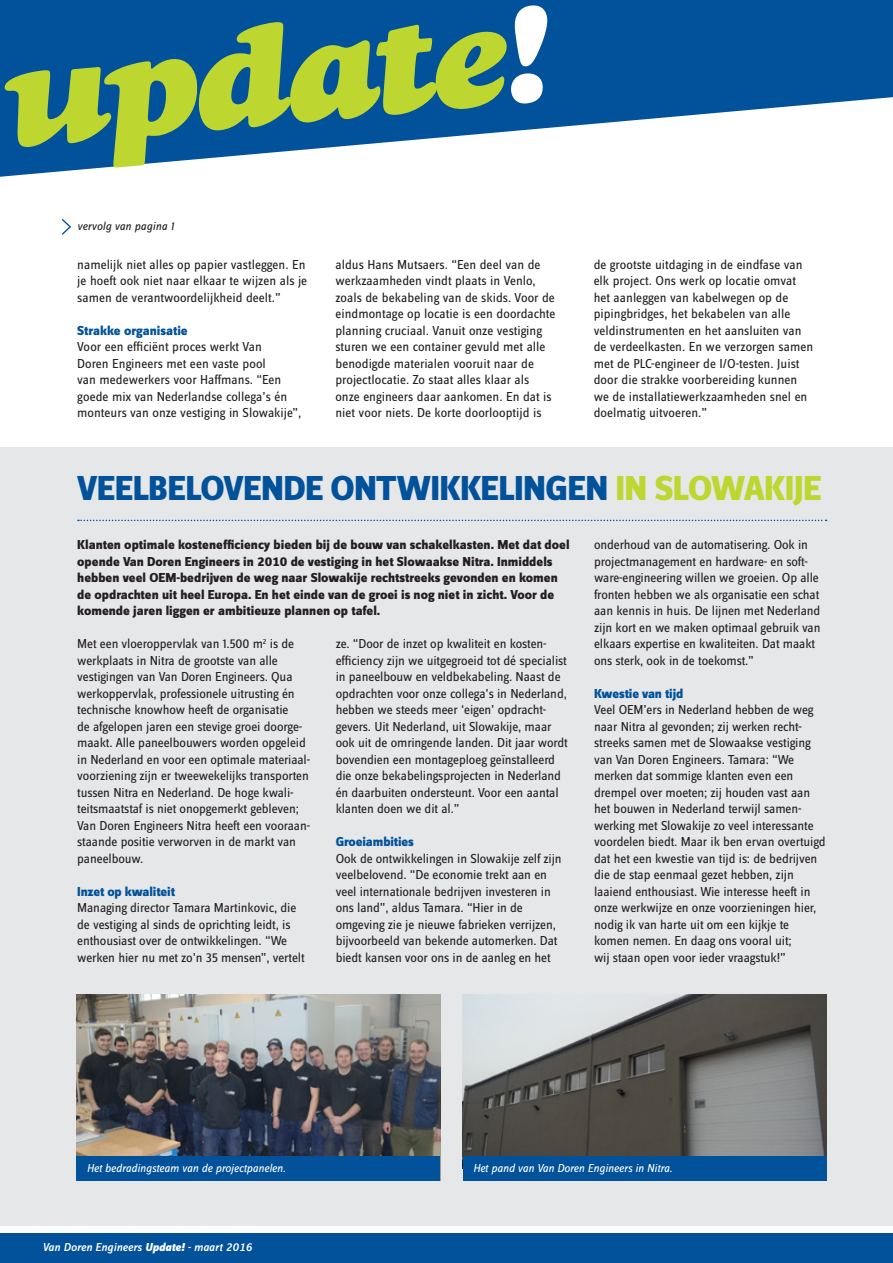
<style>
.page{position:relative;width:893px;height:1263px;background:#fff}
.page>*{position:absolute;margin:0;border:0;box-sizing:border-box;transform-origin:0 0}
.t1{font:italic 140.7px "Goudy Std Heavyface";color:#bed630}
.t2{font:italic 77.4px "Goudy Std Heavyface";color:#bed630}
.Geen_afstand{font:36px "Zine Sans Dis X Bold Roman Tf";letter-spacing:-.02em;color:#01529a}
.Geen_afstand-2{font:13.5px/16.5px "Zine Sans Dis";letter-spacing:-.01em;color:#231f20}
.Geen_afstand-3{font:13.5px/16.5px "Zine Sans Dis X Bold Roman Tf";color:#231f20}
.Geen_afstand-4{font:13.5px "Zine Sans Dis X Bold Roman Tf";letter-spacing:-.01em;color:#01529a}
.Geen_afstand-5{font:italic 12px "Zine Sans Dis";letter-spacing:-.01em;color:#fff}
.Geen_afstand-6{font:12px "Zine Sans Dis Medium Italic Tf";color:#fff}
.t3{font:italic 12px "Zine Sans Dis";color:#231f20}
.s1{color:#fff}
.s2{color:#bed630}
.s3{font-family:"Zine Sans Dis";font-weight:800;font-style:italic}
</style>
<div class="page">
<div style="left:0;top:447px;width:893px;height:779px;background:#e6e7e9"></div>
<svg style="left:0;top:0;width:893px;height:177px;fill:#01529a"></svg>
<div style="left:0;top:1233px;width:893px;height:30px;background:#01529a"></div>
<svg style="left:62px;top:219px;width:9px;height:16px"></svg>
<svg style="left:78px;top:520px;width:749px;height:1px"></svg>
<img style="left:463px;top:995px;width:363px;height:162px">
<img style="left:77px;top:995px;width:363px;height:162px">
<div style="left:77px;top:1157px;width:363px;height:24px;background:#01529a"></div>
<div style="left:463px;top:1157px;width:363px;height:24px;background:#01529a"></div>
<p class="t1" style="left:-2px;top:11px;width:553px;rotate:-5deg">update<span class="s1">!</span></p>
<p class="t2" style="left:0;top:13px;width:306px;rotate:-5deg">update<span class="s1">!</span></p>
<p class="t3" style="left:77px;top:221px;width:98px">vervolg van pagina 1</p>
<p class="Geen_afstand-2" style="left:77px;top:256px;width:232px">namelijk niet alles op papier vastleggen. En je hoeft ook niet naar elkaar te wijzen als je samen de verantwoordelijkheid deelt.”</p>
<p class="Geen_afstand-4" style="left:77px;top:323px;width:112px">Strakke organisatie</p>
<p class="Geen_afstand-2" style="left:77px;top:339px;width:226px">Voor een efficiënt proces werkt Van<br>Doren Engineers met een vaste pool<br>van medewerkers voor Haffmans. “Een goede mix van Nederlandse collega’s én monteurs van onze vestiging in Slowakije”,</p>
<p class="Geen_afstand-2" style="left:335px;top:256px;width:222px">aldus Hans Mutsaers. “Een deel van de werkzaamheden vindt plaats in Venlo, zoals de bekabeling van de skids. Voor de eindmontage op locatie is een doordachte planning cruciaal. Vanuit onze vestiging sturen we een container gevuld met alle benodigde materialen vooruit naar de projectlocatie. Zo staat alles klaar als onze engineers daar aankomen. En dat is niet voor niets. De korte doorlooptijd is</p>
<p class="Geen_afstand-2" style="left:594px;top:256px;width:221px">de grootste uitdaging in de eindfase van elk project. Ons werk op locatie omvat het aanleggen van kabelwegen op de pipingbridges, het bekabelen van alle veldinstrumenten en het aansluiten van de verdeelkasten. En we verzorgen samen met de PLC-engineer de I/O-testen. Juist door die strakke voorbereiding kunnen we de installatiewerkzaamheden snel en doelmatig uitvoeren.”</p>
<p class="Geen_afstand" style="left:77px;top:469px;width:746px">VEELBELOVENDE ONTWIKKELINGEN <span class="s2">IN SLOWAKIJE</span></p>
<p class="Geen_afstand-3" style="left:77px;top:537px;width:494px">Klanten optimale kostenefficiency bieden bij de bouw van schakelkasten. Met dat doel opende Van Doren Engineers in 2010 de vestiging in het Slowaakse Nitra. Inmiddels hebben veel OEM-bedrijven de weg naar Slowakije rechtstreeks gevonden en komen de opdrachten uit heel Europa. En het einde van de groei is nog niet in zicht. Voor de komende jaren liggen er ambitieuze plannen op tafel.</p>
<p class="Geen_afstand-2" style="left:77px;top:636px;width:234px">Met een vloeroppervlak van 1.500 m<sup>2</sup> is de werkplaats in Nitra de grootste van alle vestigingen van Van Doren Engineers. Qua werkoppervlak, professionele uitrusting én technische knowhow heeft de organisatie<br>de afgelopen jaren een stevige groei doorge&shy;maakt. Alle paneelbouwers worden opgeleid in Nederland en voor een optimale materiaal&shy;voorziening zijn er tweewekelijks transporten tussen Nitra en Nederland. De hoge kwali&shy;teitsmaatstaf is niet onopgemerkt gebleven; Van Doren Engineers Nitra heeft een vooraan&shy;staande positie verworven in de markt van paneelbouw.</p>
<p class="Geen_afstand-4" style="left:77px;top:884px;width:99px">Inzet op kwaliteit</p>
<p class="Geen_afstand-2" style="left:77px;top:900px;width:229px">Managing director Tamara Martinkovic, die de vestiging al sinds de oprichting leidt, is enthousiast over de ontwikkelingen. “We werken hier nu met zo’n 35 mensen”, vertelt</p>
<p class="Geen_afstand-2" style="left:336px;top:636px;width:234px">ze. “Door de inzet op kwaliteit en kosten&shy;efficiency zijn we uitgegroeid tot dé specialist in paneelbouw en veldbekabeling. Naast de opdrachten voor onze collega’s in Nederland, hebben we steeds meer ‘eigen’ opdracht&shy;gevers. Uit Nederland, uit Slowakije, maar ook uit de omringende landen. Dit jaar wordt bovendien een montageploeg geïnstalleerd die onze bekabelingsprojecten in Nederland én daarbuiten ondersteunt. Voor een aantal klanten doen we dit al.”</p>
<p class="Geen_afstand-4" style="left:336px;top:834px;width:80px">Groeiambities</p>
<p class="Geen_afstand-2" style="left:336px;top:850px;width:228px">Ook de ontwikkelingen in Slowakije zelf zijn veelbelovend. “De economie trekt aan en veel internationale bedrijven investeren in ons land”, aldus Tamara. “Hier in de omgeving zie je nieuwe fabrieken verrijzen, bijvoorbeeld van bekende automerken. Dat biedt kansen voor ons in de aanleg en het</p>
<p class="Geen_afstand-2" style="left:594px;top:537px;width:228px">onderhoud van de automatisering. Ook in projectmanagement en hardware- en soft&shy;ware-engineering willen we groeien. Op alle fronten hebben we als organisatie een schat aan kennis in huis. De lijnen met Nederland zijn kort en we maken optimaal gebruik van elkaars expertise en kwaliteiten. Dat maakt ons sterk, ook in de toekomst.”</p>
<p class="Geen_afstand-4" style="left:594px;top:686px;width:91px">Kwestie van tijd</p>
<p class="Geen_afstand-2" style="left:594px;top:702px;width:233px">Veel OEM’ers in Nederland hebben de weg naar Nitra al gevonden; zij werken recht&shy;streeks samen met de Slowaakse vestiging van Van Doren Engineers. Tamara: “We merken dat sommige klanten even een drempel over moeten; zij houden vast aan het bouwen in Nederland terwijl samen&shy;werking met Slowakije zo veel interessante voordelen biedt. Maar ik ben ervan overtuigd dat het een kwestie van tijd is: de bedrijven die de stap eenmaal gezet hebben, zijn laaiend enthousiast. Wie interesse heeft in onze werkwijze en onze voorzieningen hier, nodig ik van harte uit om een kijkje te komen nemen. En daag ons vooral uit;<br>wij staan open voor ieder vraagstuk!”</p>
<p class="Geen_afstand-5" style="left:87px;top:1162px;width:201px">Het bedradingsteam van de projectpanelen.</p>
<p class="Geen_afstand-5" style="left:473px;top:1162px;width:201px">Het pand van Van Doren Engineers in Nitra.</p>
<p class="Geen_afstand-6" style="left:43px;top:1241px;width:211px">Van Doren Engineers <span class="s3">Update!</span> - maart 2016</p>
</div>
